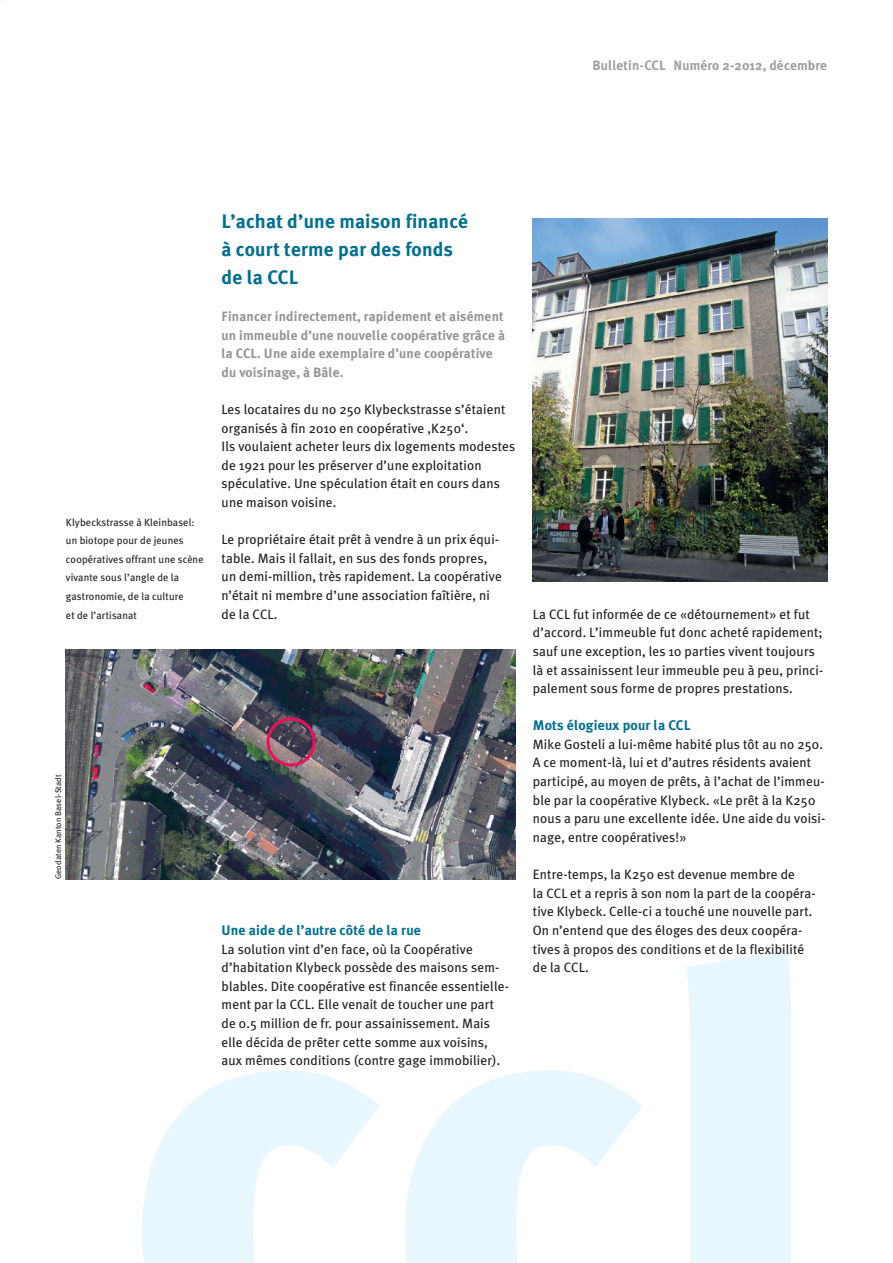
<style>
.page{position:relative;width:893px;height:1263px;background:#fff}
.page>*{position:absolute;margin:0;border:0;box-sizing:border-box;transform-origin:0 0}
.t1{font:700 19.5px/27.9px "Meta Plus";letter-spacing:.01em;color:#006f92}
.t2{font:700 13.95px "Meta Plus";letter-spacing:.01em;color:#006f92}
.t3{font:13.5px/18.6px "Meta Plus";letter-spacing:.01em;color:#231f20}
.t4{font:700 13.5px/18.6px "Meta Plus";letter-spacing:.01em;color:#939598}
.t5{font:700 13.5px "Meta Plus";letter-spacing:.01em;color:#9d9fa2}
.t6{font:10.5px/18.6px "Meta Plus";letter-spacing:.01em;color:#231f20}
.t7{font:8.25px "Meta Plus";letter-spacing:.01em;color:#231f20}
</style>
<div class="page">
<svg style="left:142px;top:1070px;width:237px;height:193px;fill:#e8f6fd"></svg>
<svg style="left:405px;top:1070px;width:237px;height:193px;fill:#e8f6fd"></svg>
<div style="left:686px;top:950px;width:106px;height:313px;background:#e8f6fd"></div>
<img style="left:66px;top:650px;width:450px;height:229px">
<img style="left:267px;top:717px;width:49px;height:49px">
<img style="left:533px;top:219px;width:294px;height:363px">
<p class="t5" style="left:592px;top:57px;width:236px">Bulletin-CCL Numéro 2-2012, décembre</p>
<p class="t6" style="left:66px;top:513px;width:139px">Klybeckstrasse à Kleinbasel: un biotope pour de jeunes coopératives offrant une scène vivante sous l’angle de la gastronomie, de la culture<br>et de l’artisanat</p>
<p class="t7" style="left:53px;top:879px;width:106px;rotate:-90deg">Geodaten Kanton Basel-Stadt</p>
<h1 class="t1" style="left:222px;top:207px;width:248px">L’achat d’une maison financé à court terme par des fonds de la CCL</h1>
<p class="t4" style="left:222px;top:307px;width:285px">Financer indirectement, rapidement et aisément un immeuble d’une nouvelle coopérative grâce à la CCL. Une aide exemplaire d’une coopérative du voisinage, à Bâle.</p>
<p class="t3" style="left:222px;top:400px;width:295px">Les locataires du no 250 Klybeckstrasse s’étaient organisés à fin 2010 en coopérative ‚K250‘.<br>Ils voulaient acheter leurs dix logements modestes de 1921 pour les préserver d’une exploitation spéculative. Une spéculation était en cours dans une maison voisine.</p>
<p class="t3" style="left:222px;top:530px;width:282px">Le propriétaire était prêt à vendre à un prix équi - table. Mais il fallait, en sus des fonds propres, un demi-million, très rapidement. La coopérative n’était ni membre d’une association faîtière, ni de la CCL.</p>
<p class="t2" style="left:222px;top:922px;width:201px">Une aide de l’autre côté de la rue</p>
<p class="t3" style="left:222px;top:939px;width:289px">La solution vint d’en face, où la Coopérative d’habitation Klybeck possède des maisons sem&shy;blables. Dite coopérative est financée essentielle&shy;ment par la CCL. Elle venait de toucher une part de 0.5 million de fr. pour assainissement. Mais elle décida de prêter cette somme aux voisins, aux mêmes con ditions (contre gage immobilier).</p>
<p class="t3" style="left:533px;top:605px;width:292px">La CCL fut informée de ce «détournement» et fut d’accord. L’immeuble fut donc acheté rapidement; sauf une exception, les 10 parties vivent toujours là et assainissent leur immeuble peu à peu, princi&shy;palement sous forme de propres prestations.</p>
<p class="t2" style="left:533px;top:717px;width:159px">Mots élogieux pour la CCL</p>
<p class="t3" style="left:533px;top:735px;width:294px">Mike Gosteli a lui-même habité plus tôt au no 250.<br>A ce moment-là, lui et d’autres résidents avaient participé, au moyen de prêts, à l’achat de l’immeu&shy;ble par la coopérative Klybeck. «Le prêt à la K250 nous a paru une excellente idée. Une aide du voisi&shy;nage, entre coopératives!»</p>
<p class="t3" style="left:533px;top:865px;width:284px">Entre-temps, la K250 est devenue membre de<br>la CCL et a repris à son nom la part de la coopéra - tive Klybeck. Celle-ci a touché une nouvelle part.<br>On n’entend que des éloges des deux coopéra - tives à propos des conditions et de la flexibilité de la CCL.</p>
</div>
